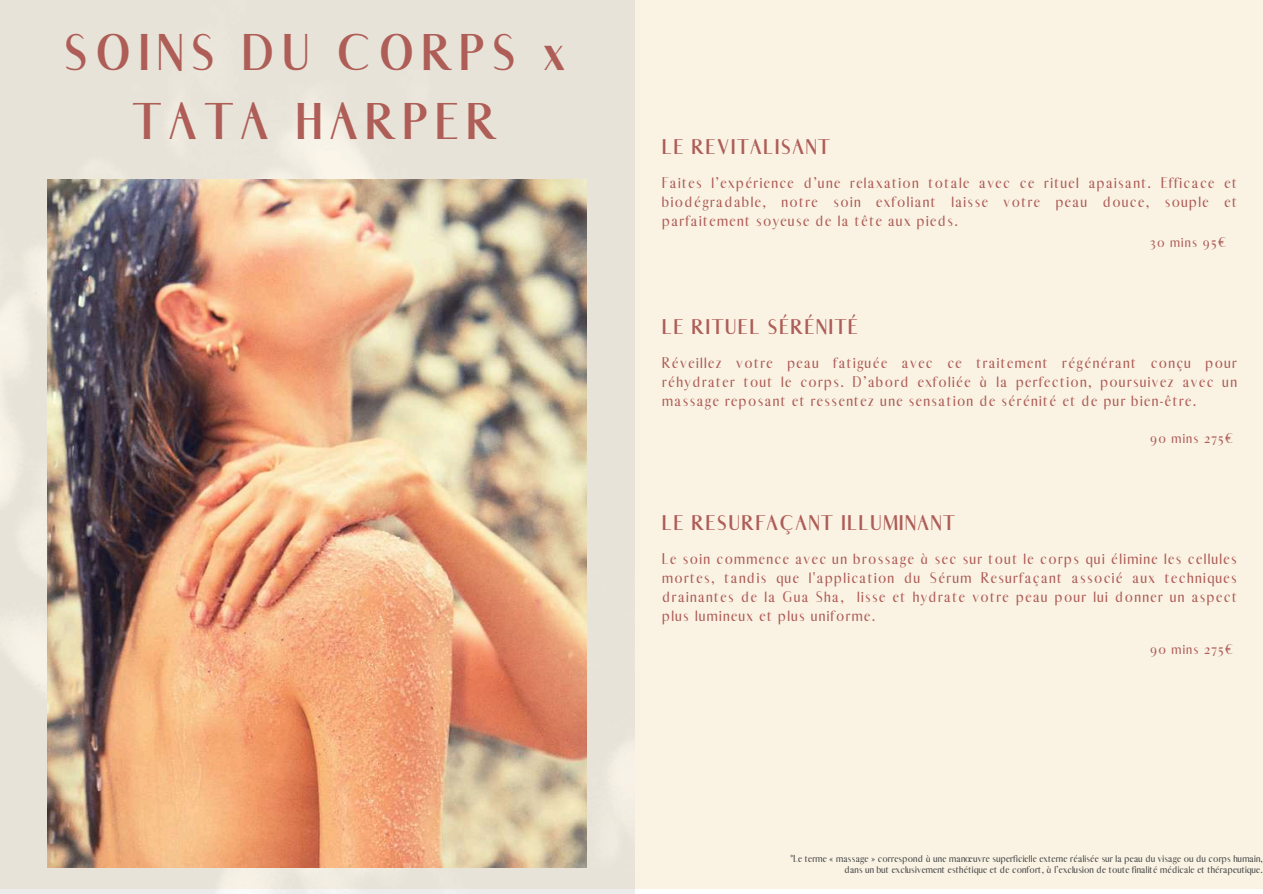
<style>
.page{position:relative;width:1263px;height:894px;background:#fff}
.page>*{position:absolute;margin:0;border:0;box-sizing:border-box;transform-origin:0 0}
.t1{font:700 49.5px/68.7px "Abiah";letter-spacing:.16em;color:#ae5d57;text-align:center}
.t2{font:700 20.4px "Abiah";letter-spacing:.09em;color:#ae5d57}
.t3{font:15px/19.2px "Abiah";letter-spacing:.09em;color:#ae5d57;text-align:justify}
.t4{font:13.5px "Abiah";letter-spacing:.09em;color:#ae5d57}
.t5{font:9.75px/11.4px "Abiah";letter-spacing:.015em;color:#474747;text-align:right}
</style>
<div class="page">
<div style="left:0;top:0;width:1263px;height:888px;background:#faf3e4"></div>
<img style="left:0;top:0;width:634px;height:893px">
<img style="left:47px;top:179px;width:539px;height:688px">
<h1 class="t1" style="left:64px;top:19px;width:503px">SOINS DU CORPS x<br>TATA HARPER</h1>
<h2 class="t2" style="left:662px;top:135px;width:169px">LE REVITALISANT</h2>
<p class="t3" style="left:662px;top:173px;width:576px">Faites l’expérience d’une relaxation totale avec ce rituel apaisant. Efficace et biodégradable, notre soin exfoliant laisse votre peau douce, souple et parfaitement soyeuse de la tête aux pieds.</p>
<p class="t4" style="left:1150px;top:234px;width:78px">30 mins 95€</p>
<h2 class="t2" style="left:662px;top:315px;width:197px">LE RITUEL SÉRÉNITÉ</h2>
<p class="t3" style="left:662px;top:353px;width:576px">Réveillez votre peau fatiguée avec ce traitement régénérant conçu pour réhydrater tout le corps. D’abord exfoliée à la perfection, poursuivez avec un massage reposant et ressentez une sensation de sérénité et de pur bien-être.</p>
<p class="t4" style="left:1150px;top:430px;width:85px">90 mins 275€</p>
<h2 class="t2" style="left:662px;top:510px;width:294px">LE RESURFAÇANT ILLUMINANT</h2>
<p class="t3" style="left:662px;top:549px;width:576px">Le soin commence avec un brossage à sec sur tout le corps qui élimine les cellules mortes, tandis que l'application du Sérum Resurfaçant associé aux techniques drainantes de la Gua Sha, lisse et hydrate votre peau pour lui donner un aspect plus lumineux et plus uniforme.</p>
<p class="t4" style="left:1150px;top:641px;width:85px">90 mins 275€</p>
<p class="t5" style="left:791px;top:852px;width:474px">*Le terme « massage » correspond à une manœuvre superficielle externe réalisée sur la peau du visage ou du corps humain, dans un but exclusivement esthétique et de confort, à l’exclusion de toute finalité médicale et thérapeutique.</p>
</div>
